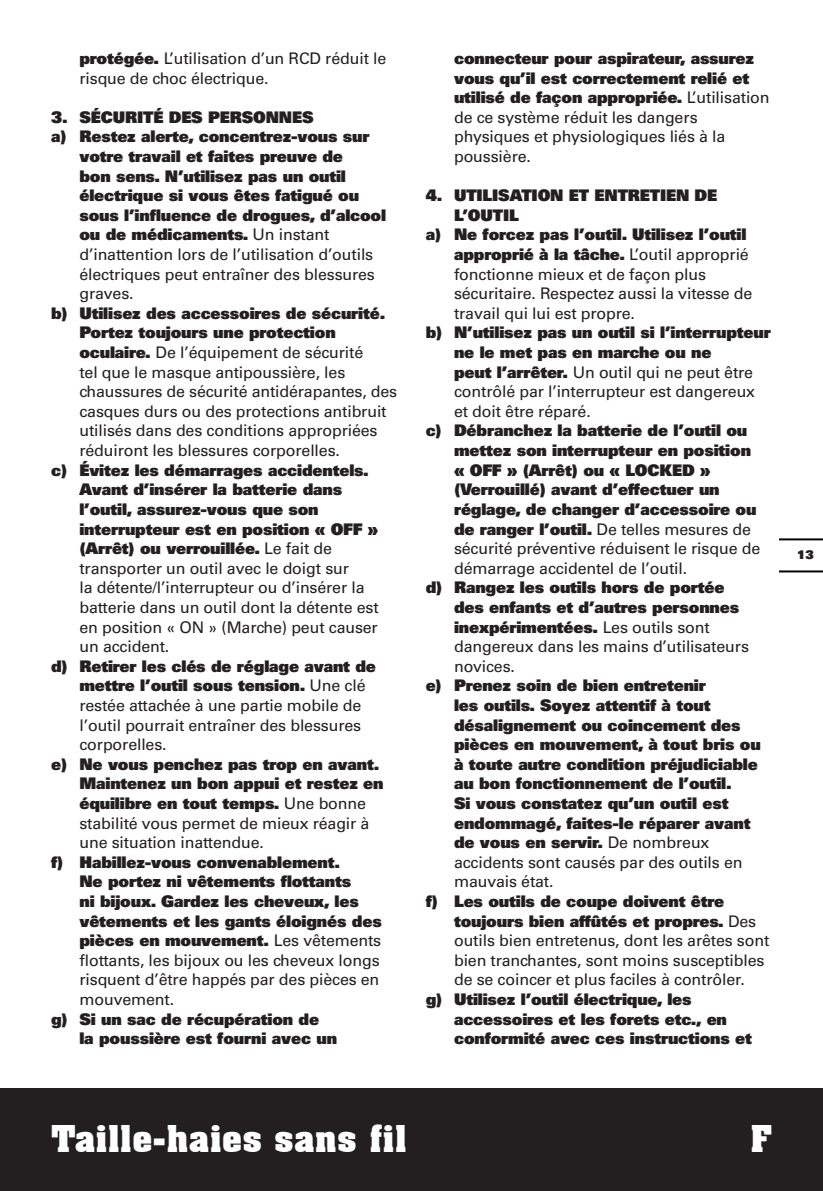
<style>
.page{position:relative;width:823px;height:1191px;background:#fff}
.page>*{position:absolute;margin:0;border:0;box-sizing:border-box;transform-origin:0 0}
.t1{font:700 36px "Aachen BT";color:#fff}
.t2{font:900 16px/19.6px "Univers";letter-spacing:-.01em;color:#231f20}
.t3{font:16px/19.6px "Univers";letter-spacing:-.01em;color:#231f20}
.t4{font:900 12px "Univers";color:#231f20}
.s1{font-weight:900}
.s2{font-weight:400}
</style>
<div class="page">
<div style="left:0;top:1089px;width:822px;height:102px;background:#231f20"></div>
<hr style="left:779px;top:570px;width:43px;height:2px;background:#000">
<hr style="left:779px;top:538px;width:43px;height:2px;background:#000">
<p class="t3" style="left:79px;top:49px;width:308px"><span class="s1">protégée.</span> L’utilisation d’un RCD réduit le risque de choc électrique.</p>
<p class="t2" style="left:51px;top:107px;width:264px">3. SÉCURITÉ DES PERSONNES</p>
<p class="t2" style="left:51px;top:126px;width:320px">a) Restez alerte, concentrez-vous sur</p>
<p class="t2" style="left:79px;top:146px;width:265px">votre travail et faites preuve de</p>
<p class="t2" style="left:79px;top:166px;width:268px">bon sens. N’utilisez pas un outil</p>
<p class="t2" style="left:79px;top:185px;width:281px">électrique si vous êtes fatigué ou</p>
<p class="t2" style="left:79px;top:205px;width:308px">sous l’influence de drogues, d’alcool</p>
<p class="t2" style="left:79px;top:224px;width:251px">ou de médicaments. <span class="s2">Un instant</span></p>
<p class="t3" style="left:79px;top:245px;width:295px">d’inattention lors de l’utilisation d’outils</p>
<p class="t3" style="left:79px;top:264px;width:297px">électriques peut entraîner des blessures</p>
<p class="t3" style="left:79px;top:284px;width:56px">graves.</p>
<p class="t3" style="left:79px;top:303px;width:319px;text-indent:-28px"><span class="s1">b) Utilisez des accessoires de sécurité.<br>Portez toujours une protection oculaire.</span> De l’équipement de sécurité<br>tel que le masque antipoussière, les chaussures de sécurité antidérapantes, des casques durs ou des protections antibruit utilisés dans des conditions appropriées réduiront les blessures corporelles.</p>
<p class="t3" style="left:79px;top:460px;width:300px;text-indent:-28px"><span class="s1">c) Évitez les démarrages accidentels.<br>Avant d’insérer la batterie dans l’outil, assurez-vous que son interrupteur est en position « OFF » (Arrêt) ou verrouillée.</span> Le fait de transporter un outil avec le doigt sur<br>la détente/l’interrupteur ou d’insérer la batterie dans un outil dont la détente est en position « ON » (Marche) peut causer un accident.</p>
<p class="t3" style="left:79px;top:656px;width:298px;text-indent:-28px"><span class="s1">d) Retirer les clés de réglage avant de mettre l’outil sous tension.</span> Une clé restée attachée à une partie mobile de l’outil pourrait entraîner des blessures corporelles.</p>
<p class="t2" style="left:79px;top:754px;width:305px;text-indent:-28px">e) Ne vous penchez pas trop en avant.<br>Maintenez un bon appui et restez en équilibre en tout temps. <span class="s2">Une bonne stabilité vous permet de mieux réagir à une situation inattendue.</span></p>
<p class="t2" style="left:79px;top:852px;width:304px;text-indent:-28px">f) Habillez-vous convenablement.<br>Ne portez ni vêtements flottants<br>ni bijoux. Gardez les cheveux, les vêtements et les gants éloignés des pièces en mouvement. <span class="s2">Les vêtements flottants, les bijoux ou les cheveux longs risquent d’être happés par des pièces en mouvement.</span></p>
<p class="t2" style="left:79px;top:1008px;width:259px;text-indent:-28px">g) Si un sac de récupération de la poussière est fourni avec un</p>
<p class="t2" style="left:454px;top:48px;width:317px">connecteur pour aspirateur, assurez vous qu’il est correctement relié et utilisé de façon appropriée. <span class="s2">L’utilisation de ce système réduit les dangers physiques et physiologiques liés à la poussière.</span></p>
<p class="t2" style="left:425px;top:185px;width:293px">4. UTILISATION ET ENTRETIEN DE</p>
<p class="t2" style="left:454px;top:205px;width:66px">L’OUTIL</p>
<p class="t2" style="left:425px;top:224px;width:322px">a) Ne forcez pas l’outil. Utilisez l’outil</p>
<p class="t2" style="left:454px;top:244px;width:296px">approprié à la tâche. <span class="s2">L’outil approprié</span></p>
<p class="t3" style="left:454px;top:264px;width:253px">fonctionne mieux et de façon plus</p>
<p class="t3" style="left:454px;top:284px;width:300px">sécuritaire. Respectez aussi la vitesse de</p>
<p class="t3" style="left:454px;top:303px;width:182px">travail qui lui est propre.</p>
<p class="t2" style="left:454px;top:322px;width:318px;text-indent:-28px">b) N’utilisez pas un outil si l’interrupteur ne le met pas en marche ou ne<br>peut l’arrêter. <span class="s2">Un outil qui ne peut être contrôlé par l’interrupteur est dangereux et doit être réparé.</span></p>
<p class="t2" style="left:454px;top:420px;width:307px;text-indent:-28px">c) Débranchez la batterie de l’outil ou mettez son interrupteur en position « OFF » (Arrêt) ou « LOCKED » (Verrouillé) avant d’effectuer un réglage, de changer d’accessoire ou de ranger l’outil. <span class="s2">De telles mesures de sécurité préventive réduisent le risque de démarrage accidentel de l’outil.</span></p>
<p class="t2" style="left:454px;top:577px;width:296px;text-indent:-28px">d) Rangez les outils hors de portée des enfants et d’autres personnes inexpérimentées. <span class="s2">Les outils sont dangereux dans les mains d’utilisateurs novices.</span></p>
<p class="t2" style="left:454px;top:675px;width:308px;text-indent:-28px">e) Prenez soin de bien entretenir<br>les outils. Soyez attentif à tout désalignement ou coincement des pièces en mouvement, à tout bris ou à toute autre condition préjudiciable au bon fonctionnement de l’outil.<br>Si vous constatez qu’un outil est endommagé, faites-le réparer avant de vous en servir. <span class="s2">De nombreux accidents sont causés par des outils en mauvais état.</span></p>
<p class="t3" style="left:454px;top:891px;width:316px;text-indent:-28px"><span class="s1">f) Les outils de coupe doivent être toujours bien affûtés et propres.</span> Des outils bien entretenus, dont les arêtes sont bien tranchantes, sont moins susceptibles de se coincer et plus faciles à contrôler.</p>
<p class="t2" style="left:454px;top:989px;width:299px;text-indent:-28px">g) Utilisez l’outil électrique, les accessoires et les forets etc., en conformité avec ces instructions et</p>
<p class="t4" style="left:796px;top:546px;width:18px">13</p>
<h1 class="t1" style="left:51px;top:1116px;width:357px">Taille-haies sans fil</h1>
<h1 class="t1" style="left:749px;top:1116px;width:23px">F</h1>
</div>
